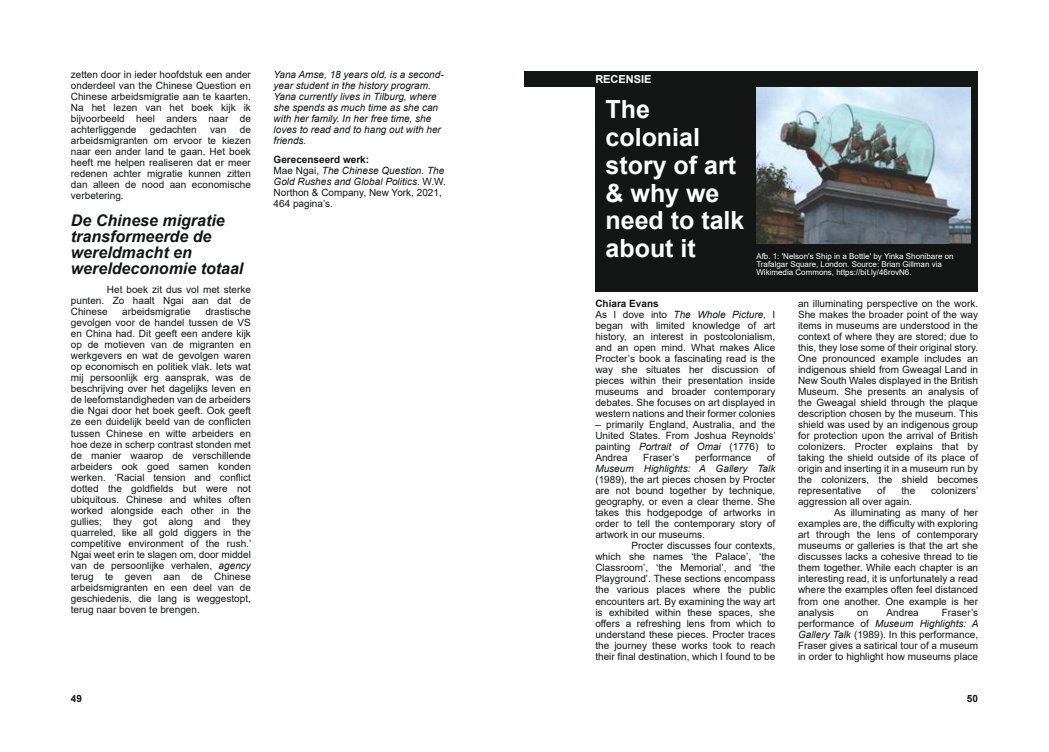
<style>
.page{position:relative;width:1049px;height:752px;background:#fff}
.page>*{position:absolute;margin:0;border:0;box-sizing:border-box;transform-origin:0 0}
.t1{font:700 25px/27.9px "Arial";color:#fff}
.t2{font:italic 700 16px/16px "Arial";color:#141515}
.t3{font:700 11px "Arial";color:#fff}
.t4{font:10px/11px "Arial";color:#141515;text-align:justify}
.t5{font:italic 10px/11px "Arial";color:#141515}
.t6{font:700 10px "Arial";color:#141515}
.t7{font:8px/8px "Arial";color:#fff}
.s1{font-style:italic}
.s2{font-weight:700}
</style>
<div class="page">
<div style="left:595px;top:71px;width:383px;height:220px;background:#141515"></div>
<img style="left:756px;top:87px;width:214px;height:156px">
<div style="left:524px;top:71px;width:454px;height:15px;background:#141515"></div>
<p class="t4" style="left:71px;top:70px;width:182px">zetten door in ieder hoofdstuk een ander onderdeel van the Chinese Question en Chinese arbeidsmigratie aan te kaarten.<br>Na het lezen van het boek kĳk ik bĳvoorbeeld heel anders naar de achterliggende</p>
<p class="t4" style="left:71px;top:125px;width:182px;text-indent:169px">de arbeidsmigranten om ervoor te kiezen naar een ander land te gaan. Het boek heeft me helpen realiseren dat er meer redenen achter migratie kunnen zitten dan alleen de nood aan economische verbetering.</p>
<h2 class="t2" style="left:71px;top:214px;width:174px">De Chinese migratie transformeerde de wereldmacht en wereldeconomie totaal</h2>
<p class="t4" style="left:71px;top:285px;width:182px;text-indent:36px">Het boek zit dus vol met sterke punten. Zo haalt Ngai aan dat de Chinese</p>
<p class="t4" style="left:150px;top:125px;width:48px">gedachten</p>
<p class="t4" style="left:210px;top:125px;width:18px">van</p>
<p class="t4" style="left:71px;top:307px;width:182px;text-indent:134px">drastische gevolgen voor de handel tussen de VS en China had. Dit geeft een andere kĳk op de motieven van de migranten en werkgevers en wat de gevolgen waren op economisch en politiek vlak. Iets wat mĳ persoonlĳk erg aansprak, was de beschrĳving over het dagelĳks leven en de leefomstandigheden van de arbeiders die Ngai door het boek geeft. Ook geeft ze een duidelĳk beeld van de conflicten tussen Chinese en witte arbeiders en hoe deze in scherp contrast stonden met de manier waarop de verschillende arbeiders ook goed samen konden werken. ‘Racial tension and conflict dotted the goldfields but were not ubiquitous. Chinese and whites often worked alongside each other in the gullies; they got along and they quarreled, like all gold diggers in the competitive environment of the rush.’ Ngai weet erin te slagen om, door middel van de persoonlĳke verhalen, <span class="s1">agency </span>terug te geven aan de Chinese arbeidsmigranten en een deel van de geschiedenis, die lang is weggestopt, terug naar boven te brengen.</p>
<p class="t4" style="left:122px;top:307px;width:70px">arbeidsmigratie</p>
<p class="t5" style="left:274px;top:70px;width:172px">Yana Amse, 18 years old, is a second&shy;year student in the history program.<br>Yana currently lives in Tilburg, where she spends as much time as she can with her family. In her free time, she loves to read and to hang out with her friends.</p>
<p class="t4" style="left:274px;top:155px;width:174px;text-align:left"><span class="s2">Gerecenseerd werk:<br></span>Mae Ngai, <span class="s1">The Chinese Question. The<br>Gold Rushes and Global Politics</span>. W.W.<br>Northon &amp; Company, New York, 2021,<br>464 pagina’s.</p>
<p class="t6" style="left:71px;top:694px;width:13px">49</p>
<p class="t3" style="left:595px;top:75px;width:58px">RECENSIE</p>
<h1 class="t1" style="left:605px;top:97px;width:140px">The colonial story of art &amp; why we need to talk about it</h1>
<p class="t7" style="left:756px;top:253px;width:199px">Afb. 1: 'Nelson's Ship in a Bottle' by Yinka Shonibare on<br>Trafalgar Square, London. Source: Brian Gillman via<br>Wikimedia Commons, https://bit.ly/46rovN6.</p>
<p class="t4" style="left:595px;top:299px;width:182px;text-align:left"><span class="s2">Chiara Evans<br></span>As I dove into <span class="s1">The Whole Picture,</span> I began with limited knowledge of art history, an interest in postcolonialism, and an open mind. What makes Alice Procter’s book a fascinating read is the way she situates her discussion of pieces within their presentation inside museums and broader contemporary debates. She focuses on art displayed in western nations and their former colonies</p>
<p class="t4" style="left:595px;top:420px;width:182px">– primarily England, Australia, and the United States. From Joshua Reynolds’ painting <span class="s1">Portrait of Omai</span> (1776) to Andrea</p>
<p class="t4" style="left:798px;top:299px;width:182px">an illuminating perspective on the work.<br>She makes the broader point of the way items in museums are understood in the context of where they are stored; due to this, they lose some of their original story.<br>One pronounced example includes an indigenous shield from Gweagal Land in New South Wales displayed in the British Museum. She presents an analysis of the Gweagal shield through the plaque description chosen by the museum. This shield was used by an indigenous group for protection upon the arrival of British colonizers. Procter explains that by taking the shield outside of its place of origin and inserting it in a museum run by the colonizers, the shield becomes representative</p>
<p class="t4" style="left:643px;top:453px;width:38px">Fraser’s</p>
<p class="t4" style="left:695px;top:453px;width:58px">performance</p>
<p class="t4" style="left:767px;top:453px;width:10px">of</p>
<p class="t5" style="left:595px;top:464px;width:182px">Museum Highlights: A Gallery Talk</p>
<p class="t4" style="left:595px;top:475px;width:182px">(1989), the art pieces chosen by Procter are not bound together by technique, geography, or even a clear theme. She takes this hodgepodge of artworks in order to tell the contemporary story of artwork in our museums.</p>
<p class="t4" style="left:595px;top:541px;width:182px;text-indent:36px">Procter discusses four contexts, which she names ‘the Palace’, ‘the Classroom’, ‘the Memorial’, and ‘the Playground’. These sections encompass the various places where the public encounters art. By examining the way art is exhibited within these spaces, she offers a refreshing lens from which to understand these pieces. Procter traces the journey these works took to reach their final destination, which I found to be</p>
<p class="t4" style="left:877px;top:486px;width:10px">of</p>
<p class="t4" style="left:901px;top:486px;width:15px">the</p>
<p class="t4" style="left:931px;top:486px;width:49px">colonizers’</p>
<p class="t4" style="left:798px;top:497px;width:115px">aggression all over again.</p>
<p class="t4" style="left:834px;top:508px;width:146px">As illuminating as many of her</p>
<p class="t4" style="left:798px;top:519px;width:182px">examples are, the difficulty with exploring</p>
<p class="t4" style="left:798px;top:530px;width:182px">art through the lens of contemporary</p>
<p class="t4" style="left:798px;top:541px;width:182px">museums or galleries is that the art she</p>
<p class="t4" style="left:798px;top:552px;width:182px">discusses lacks a cohesive thread to tie</p>
<p class="t4" style="left:798px;top:563px;width:182px">them together. While each chapter is an</p>
<p class="t4" style="left:798px;top:574px;width:182px">interesting read, it is unfortunately a read</p>
<p class="t4" style="left:798px;top:585px;width:182px">where the examples often feel distanced</p>
<p class="t4" style="left:798px;top:596px;width:182px">from one another. One example is her</p>
<p class="t4" style="left:798px;top:607px;width:38px">analysis</p>
<p class="t4" style="left:857px;top:607px;width:13px">on</p>
<p class="t4" style="left:886px;top:607px;width:34px">Andrea</p>
<p class="t4" style="left:798px;top:607px;width:182px;text-indent:144px">Fraser’s performance of <span class="s1">Museum Highlights: A Gallery Talk</span> (1989). In this performance, Fraser gives a satirical tour of a museum in order to highlight how museums place</p>
<p class="t6" style="left:967px;top:694px;width:13px">50</p>
</div>
